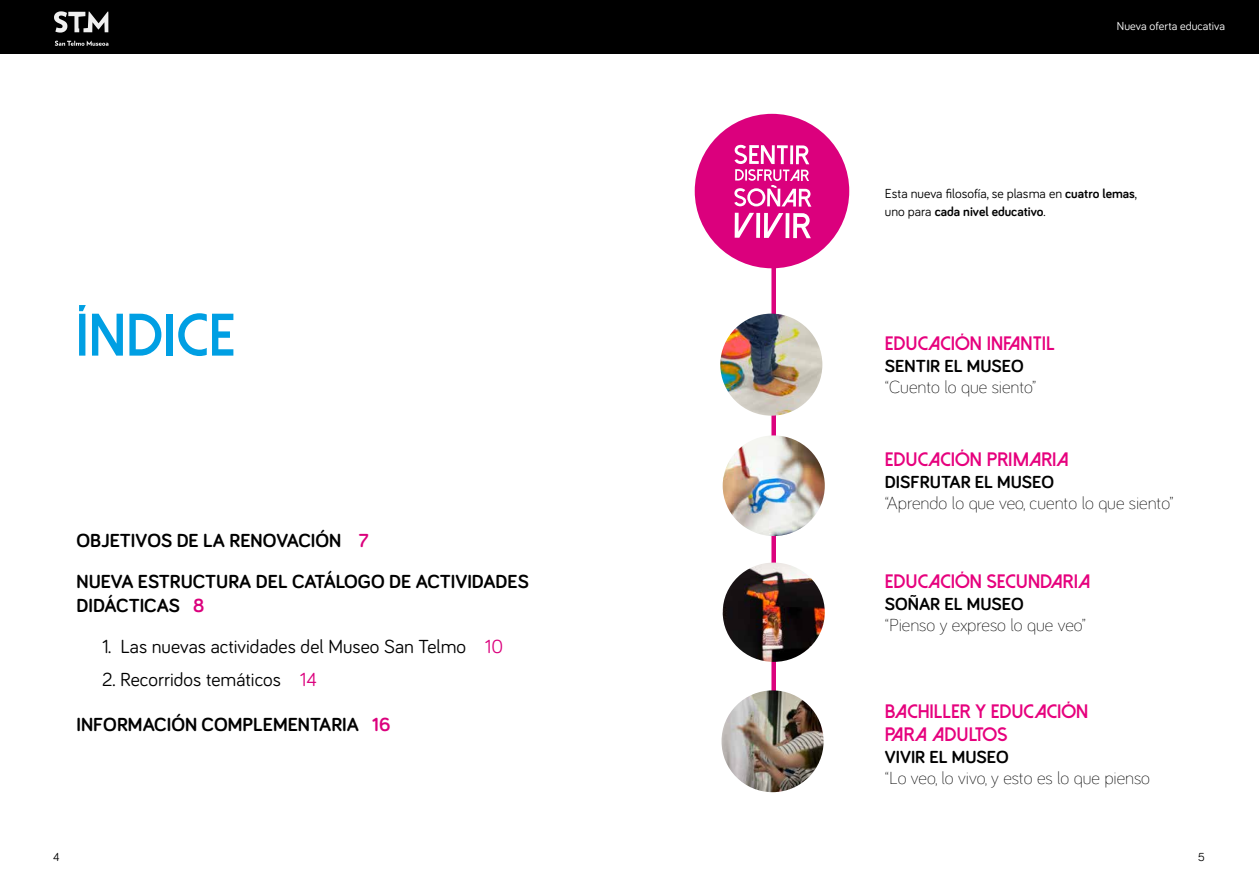
<style>
.page{position:relative;width:1259px;height:893px;background:#fff}
.page>*{position:absolute;margin:0;border:0;box-sizing:border-box;transform-origin:0 0}
.t1{font:800 60px "Dolce Vita";color:#009fe3}
.t2{font:700 19.5px/41px "Bariol";color:#000}
.t3{font:800 19.5px/23.4px "Dolce Vita";color:#e6007d}
.t4{font:19.5px "Bariol";color:#000}
.t5{font:300 18px "Bariol";color:#000}
.t6{font:700 18px "Bariol";color:#000}
.t7{font:13.5px/18px "Bariol";color:#000}
.t8{font:12px "Bariol";color:#fff}
.t9{font:12px "Bariol";color:#000}
.s1{color:#db007d}
.s2{font-weight:700}
</style>
<div class="page">
<div style="left:0;top:0;width:1259px;height:54px;background:#000"></div>
<svg style="left:54px;top:11px;width:54px;height:35px"></svg>
<div style="left:771px;top:226px;width:5px;height:526px;background:#db027d"></div>
<div style="left:695px;top:114px;width:154px;height:154px;background:#db007d;border-radius:50%"></div>
<img style="left:721px;top:690px;width:102px;height:102px;border-radius:51px">
<img style="left:722px;top:563px;width:103px;height:99px">
<img style="left:722px;top:435px;width:103px;height:101px">
<img style="left:720px;top:314px;width:102px;height:102px;border-radius:51px">
<svg style="left:734px;top:145px;width:77px;height:62px"></svg>
<svg style="left:734px;top:213px;width:20px;height:25px"></svg>
<svg style="left:756px;top:213px;width:4px;height:25px"></svg>
<svg style="left:764px;top:213px;width:19px;height:25px"></svg>
<svg style="left:785px;top:213px;width:4px;height:25px"></svg>
<svg style="left:793px;top:213px;width:18px;height:25px"></svg>
<p class="t8" style="left:1117px;top:18px;width:109px">Nueva oferta educativa</p>
<h1 class="t1" style="left:75px;top:304px;width:161px">ÍNDICE</h1>
<p class="t2" style="left:77px;top:519px;width:454px">OBJETIVOS DE LA RENOVACIÓN <span class="s1">7<br></span>NUEVA ESTRUCTURA DEL CATÁLOGO DE ACTIVIDADES</p>
<p class="t2" style="left:77px;top:584px;width:129px">DIDÁCTICAS <span class="s1">8</span></p>
<p class="t4" style="left:102px;top:633px;width:403px">1. Las nuevas actividades del Museo San Telmo <span class="s1">10</span></p>
<p class="t4" style="left:102px;top:666px;width:216px">2. Recorridos temáticos <span class="s1">14</span></p>
<p class="t2" style="left:77px;top:703px;width:316px">INFORMACIÓN COMPLEMENTARIA <span class="s1">16</span></p>
<p class="t7" style="left:885px;top:184px;width:254px">Esta nueva filosofía, se plasma en <span class="s2">cuatro lemas</span>, uno para <span class="s2">cada nivel educativo</span>.</p>
<p class="t3" style="left:885px;top:332px;width:171px">EDUCACIÓN INFANTIL</p>
<p class="t6" style="left:885px;top:353px;width:140px">SENTIR EL MUSEO</p>
<p class="t5" style="left:885px;top:375px;width:153px">“Cuento lo que siento”</p>
<p class="t3" style="left:885px;top:448px;width:186px">EDUCACIÓN PRIMARIA</p>
<p class="t6" style="left:885px;top:469px;width:171px">DISFRUTAR EL MUSEO</p>
<p class="t5" style="left:885px;top:491px;width:290px">“Aprendo lo que veo, cuento lo que siento”</p>
<p class="t3" style="left:885px;top:570px;width:207px">EDUCACIÓN SECUNDARIA</p>
<p class="t6" style="left:885px;top:591px;width:140px">SOÑAR EL MUSEO</p>
<p class="t5" style="left:885px;top:613px;width:203px">“Pienso y expreso lo que veo”</p>
<p class="t3" style="left:885px;top:699px;width:205px">BACHILLER Y EDUCACIÓN<br>PARA ADULTOS</p>
<p class="t6" style="left:885px;top:744px;width:125px">VIVIR EL MUSEO</p>
<p class="t5" style="left:885px;top:766px;width:267px">“Lo veo, lo vivo, y esto es lo que pienso</p>
<p class="t9" style="left:53px;top:849px;width:8px">4</p>
<p class="t9" style="left:1198px;top:849px;width:8px">5</p>
</div>
